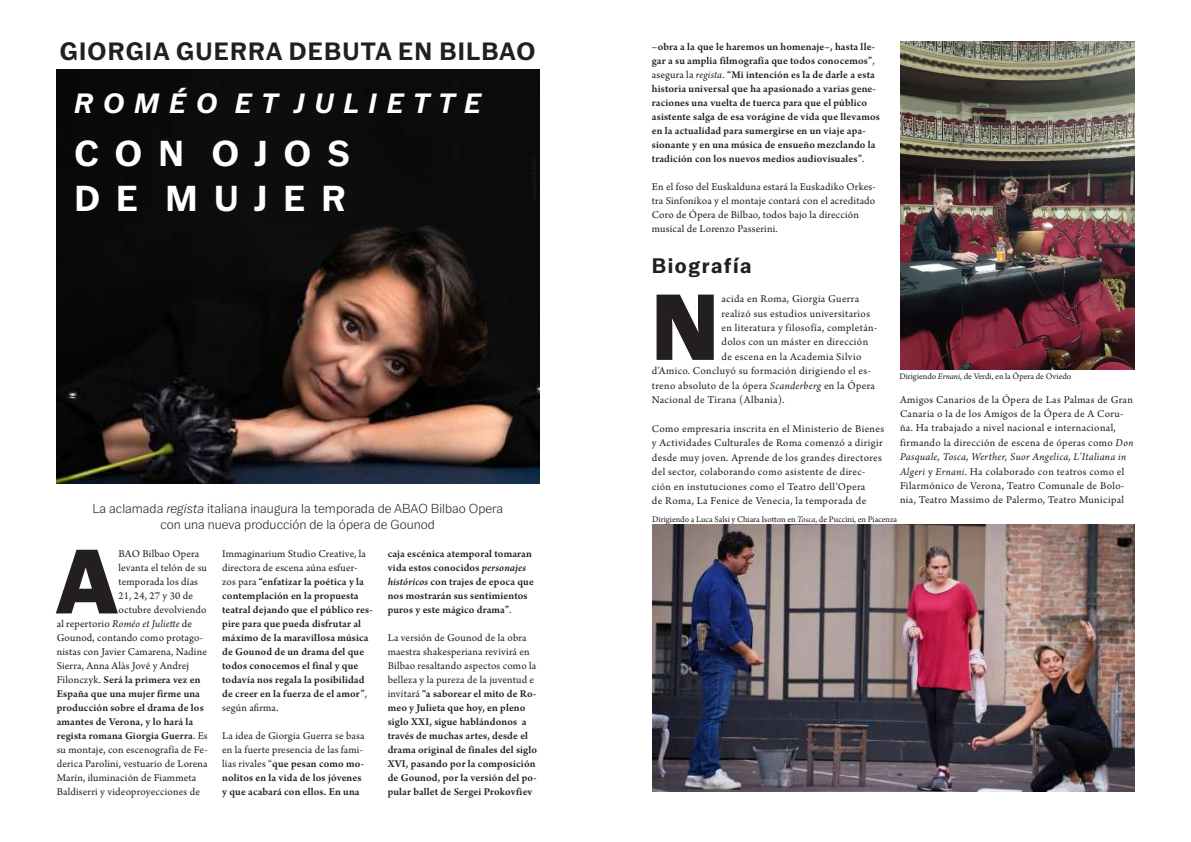
<style>
.page{position:relative;width:1191px;height:842px;background:#fff}
.page>*{position:absolute;margin:0;border:0;box-sizing:border-box;transform-origin:0 0}
.t1{font:900 93.3px "Latino Gothic";color:#231f20}
.t2{font:900 91px "Latino Gothic";color:#231f20}
.t3{font:700 36px/44.6px "Latino Gothic";letter-spacing:.45em;color:#fff}
.t4{font:italic 700 27.9px "Latino Gothic";color:#fff}
.t5{font:700 25px "Latino Gothic";letter-spacing:.05em;color:#231f20}
.t6{font:700 21px "Latino Gothic";letter-spacing:.075em;color:#231f20}
.t7{font:13px/16px "Latino Gothic";color:#231f20;text-align:center}
.t8{font:11px/14.4px "Arno Pro";letter-spacing:.025em;color:#231f20}
.t9{font:600 11px/14px "Arno Pro";letter-spacing:.01em;color:#231f20}
.t10{font:italic 11px "Arno Pro";letter-spacing:.01em;color:#231f20}
.t11{font:9px "Arno Pro";color:#231f20}
.s1{font-style:italic}
.s2{font-style:normal}
.s3{font-weight:400}
.s4{font-weight:600}
.s5{font-weight:400;font-style:italic}
</style>
<div class="page">
<img style="left:652px;top:525px;width:482px;height:267px">
<img style="left:900px;top:42px;width:234px;height:328px">
<img style="left:57px;top:69px;width:482px;height:414px">
<h3 class="t5" style="left:60px;top:34px;width:477px">GIORGIA GUERRA DEBUTA EN BILBAO</h3>
<h3 class="t4" style="left:74px;top:85px;width:408px">R O M É O E T J U L I E T T E</h3>
<h3 class="t3" style="left:74px;top:131px;width:277px">CON OJOS<br>D E M U J E R</h3>
<p class="t7" style="left:92px;top:501px;width:412px">La aclamada <span class="s1">regista</span> italiana inaugura la temporada de ABAO Bilbao Opera con una nueva producción de la ópera de Gounod</p>
<h2 class="t2" style="left:57px;top:519px;width:62px">A</h2>
<p class="t8" style="left:118px;top:547px;width:82px">BAO Bilbao Opera</p>
<p class="t8" style="left:118px;top:561px;width:90px">levanta el telón de su</p>
<p class="t8" style="left:118px;top:575px;width:81px">temporada los días</p>
<p class="t8" style="left:118px;top:589px;width:76px">21, 24, 27 y 30 de</p>
<p class="t8" style="left:118px;top:603px;width:89px">octubre devolviendo</p>
<p class="t10" style="left:57px;top:618px;width:137px"><span class="s2">al repertorio</span> Roméo et Juliette <span class="s2">de</span></p>
<p class="t8" style="left:57px;top:631px;width:148px">Gounod, contando como protago-</p>
<p class="t8" style="left:57px;top:645px;width:152px">nistas con Javier Camarena, Nadine</p>
<p class="t8" style="left:57px;top:659px;width:134px">Sierra, Anna Alàs Jové y Andrej</p>
<p class="t9" style="left:57px;top:674px;width:145px"><span class="s3">Filonczyk.</span> Será la primera vez en</p>
<p class="t9" style="left:57px;top:688px;width:145px">España que una mujer firme una</p>
<p class="t9" style="left:57px;top:702px;width:149px">producción sobre el drama de los</p>
<p class="t9" style="left:57px;top:716px;width:138px">amantes de Verona, y lo hará la</p>
<p class="t9" style="left:57px;top:730px;width:153px">regista romana Giorgia Guerra<span class="s3">. Es</span></p>
<p class="t8" style="left:57px;top:743px;width:152px">su montaje, con escenografía de Fe-</p>
<p class="t8" style="left:57px;top:757px;width:152px">derica Parolini, vestuario de Lorena</p>
<p class="t8" style="left:57px;top:771px;width:141px">Marín, iluminación de Fiammeta</p>
<p class="t8" style="left:57px;top:785px;width:145px">Baldiserri y videoproyecciones de</p>
<p class="t9" style="left:222px;top:548px;width:152px"><span class="s3">Immaginarium Studio Creative, la directora de escena aúna esfuer&shy;zos para</span> “enfatizar la poética y la contemplación en la propuesta teatral dejando que el público res&shy;pire para que pueda disfrutar al máximo de la maravillosa música de Gounod de un drama del que todos conocemos el final y que todavía nos regala la posibilidad de creer en la fuerza de el amor”<span class="s3">, según afirma.</span></p>
<p class="t8" style="left:222px;top:730px;width:144px;line-height:14px">La idea de Giorgia Guerra se basa en la fuerte presencia de las fami&shy;lias rivales “<span class="s4">que pesan como mo&shy;nolitos en la vida de los jóvenes y que acabará con ellos. En una</span></p>
<p class="t9" style="left:388px;top:548px;width:148px">caja escénica atemporal tomaran vida estos conocidos <span class="s1">personajes históricos</span> con trajes de epoca que nos mostrarán sus sentimientos puros y este mágico drama”<span class="s3">.</span></p>
<p class="t9" style="left:388px;top:632px;width:151px"><span class="s3">La versión de Gounod de la obra maestra shakesperiana revivirá en<br>Bilbao resaltando aspectos como la belleza y la pureza de la juventud e invitará</span> “a saborear el mito de Ro&shy;meo y Julieta que hoy, en pleno siglo XXI, sigue hablándonos a través de muchas artes, desde el drama original de finales del siglo<br>XVI, pasando por la composición de Gounod, por la versión del po&shy;pular ballet de Sergei Prokovfiev</p>
<p class="t9" style="left:652px;top:40px;width:229px">–obra a la que le haremos un homenaje–, hasta lle&shy;gar a su amplia filmografía que todos conocemos”<span class="s3">, asegura la</span> <span class="s5">regista</span><span class="s3">.</span> “Mi intención es la de darle a esta historia universal que ha apasionado a varias gene&shy;raciones una vuelta de tuerca para que el público asistente salga de esa vorágine de vida que llevamos en la actualidad para sumergirse en un viaje apa&shy;sionante y en una música de ensueño mezclando la tradición con los nuevos medios audiovisuales”<span class="s3">.</span></p>
<p class="t8" style="left:652px;top:180px;width:225px;line-height:14px">En el foso del Euskalduna estará la Euskadiko Orkes&shy;tra Sinfonikoa y el montaje contará con el acreditado Coro de Ópera de Bilbao, todos bajo la dirección musical de Lorenzo Passerini.</p>
<h3 class="t6" style="left:652px;top:252px;width:101px">Biografía</h3>
<h1 class="t1" style="left:652px;top:263px;width:68px">N</h1>
<p class="t8" style="left:721px;top:292px;width:139px">acida en Roma, Giorgia Guerra</p>
<p class="t8" style="left:721px;top:307px;width:150px">realizó sus estudios universitarios</p>
<p class="t8" style="left:721px;top:321px;width:157px">en literatura y filosofía, completán-</p>
<p class="t8" style="left:721px;top:336px;width:148px">dolos con un máster en dirección</p>
<p class="t8" style="left:721px;top:350px;width:142px">de escena en la Academia Silvio</p>
<p class="t8" style="left:652px;top:364px;width:220px">d’Amico. Concluyó su formación dirigiendo el es-</p>
<p class="t8" style="left:652px;top:379px;width:225px">treno absoluto de la ópera <span class="s1">Scanderberg</span> en la Ópera</p>
<p class="t8" style="left:652px;top:393px;width:134px">Nacional de Tirana (Albania).</p>
<p class="t8" style="left:652px;top:422px;width:234px">Como empresaria inscrita en el Ministerio de Bienes y Actividades Culturales de Roma comenzó a dirigir desde muy joven. Aprende de los grandes directores del sector, colaborando como asistente de direc&shy;ción en instutuciones como el Teatro dell’Opera<br>de Roma, La Fenice de Venecia, la temporada de</p>
<p class="t11" style="left:899px;top:371px;width:173px">Dirigiendo <span class="s1">Ernani</span>, de Verdi, en la Ópera de Oviedo</p>
<p class="t8" style="left:900px;top:393px;width:235px">Amigos Canarios de la Ópera de Las Palmas de Gran Canaria o la de los Amigos de la Ópera de A Coru&shy;ña. Ha trabajado a nivel nacional e internacional, firmando la dirección de escena de óperas como <span class="s1">Don Pasquale, Tosca, Werther, Suor Angelica, L’Italiana in Algeri</span> y <span class="s1">Ernani</span>. Ha colaborado con teatros como el Filarmónico de Verona, Teatro Comunale de Bolo&shy;nia, Teatro Massimo de Palermo, Teatro Municipal</p>
<p class="t11" style="left:652px;top:514px;width:246px">Dirigiendo a Luca Salsi y Chiara Isotton en <span class="s1">Tosca</span>, de Puccini, en Piacenza</p>
</div>
